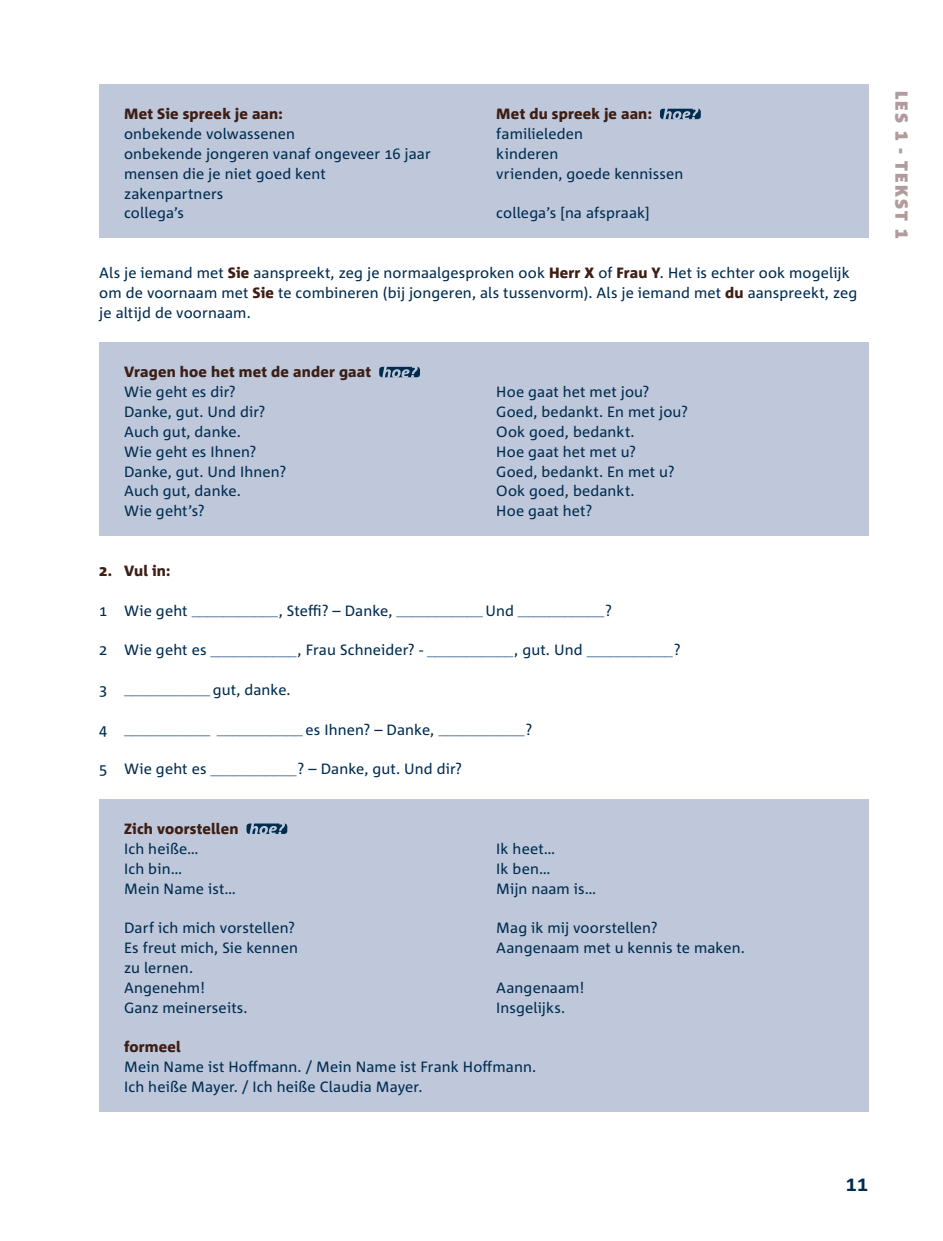
<style>
.page{position:relative;width:943px;height:1241px;background:#fff}
.page>*{position:absolute;margin:0;border:0;box-sizing:border-box;transform-origin:0 0}
.t1{font:700 21px "Corpid C1";color:#002c50}
.t2{font:900 17.5px "Corpid C1";letter-spacing:.115em;color:#b09b9d}
.t3{font:14.88px/19.8px "Corpid C1";letter-spacing:.01em;color:#002c50}
.t4{font:14.88px "Corpid C1";letter-spacing:.005em;color:#6882a3}
.t5{font:800 14.88px "Corpid C1";letter-spacing:.015em;color:#3d1e15}
.s1{font-weight:800;color:#3d1e15}
.s2{color:#002c50}
.s3{color:#6882a3}
</style>
<div class="page">
<div style="left:99px;top:342px;width:769px;height:194px;background:#bec8da"></div>
<div style="left:99px;top:799px;width:769px;height:312px;background:#bec8da"></div>
<div style="left:99px;top:84px;width:769px;height:154px;background:#bec8da"></div>
<div style="left:660px;top:109px;width:40px;height:10px;background:#002c50;border-radius:3px"></div>
<svg style="left:663px;top:108px;width:35px;height:12px"></svg>
<div style="left:379px;top:367px;width:41px;height:10px;background:#002c50;border-radius:3px"></div>
<svg style="left:382px;top:366px;width:35px;height:12px"></svg>
<div style="left:246px;top:823px;width:41px;height:10px;background:#002c50;border-radius:3px"></div>
<svg style="left:249px;top:823px;width:36px;height:11px"></svg>
<p class="t5" style="left:124px;top:104px;width:160px">Met Sie spreek je aan:</p>
<p class="t5" style="left:496px;top:104px;width:157px">Met du spreek je aan:</p>
<p class="t3" style="left:124px;top:123px;width:172px">onbekende volwassenen</p>
<p class="t3" style="left:496px;top:123px;width:88px">familieleden</p>
<p class="t3" style="left:124px;top:143px;width:308px">onbekende jongeren vanaf ongeveer 16 jaar</p>
<p class="t3" style="left:496px;top:143px;width:64px">kinderen</p>
<p class="t3" style="left:124px;top:163px;width:203px">mensen die je niet goed kent</p>
<p class="t3" style="left:496px;top:163px;width:188px">vrienden, goede kennissen</p>
<p class="t3" style="left:124px;top:183px;width:101px">zakenpartners collega’s</p>
<p class="t3" style="left:496px;top:203px;width:155px">collega’s [na afspraak]</p>
<p class="t3" style="left:99px;top:262px;width:759px">Als je iemand met <span class="s1">Sie</span> aanspreekt, zeg je normaalgesproken ook <span class="s1">Herr X</span> of <span class="s1">Frau Y</span>. Het is echter ook mogelijk om de voornaam met <span class="s1">Sie</span> te combineren (bij jongeren, als tussenvorm). Als je iemand met <span class="s1">du</span> aanspreekt, zeg je altijd de voornaam.</p>
<p class="t5" style="left:124px;top:362px;width:248px">Vragen hoe het met de ander gaat</p>
<p class="t3" style="left:124px;top:381px;width:113px">Wie geht es dir?</p>
<p class="t3" style="left:496px;top:381px;width:155px">Hoe gaat het met jou?</p>
<p class="t3" style="left:124px;top:401px;width:143px">Danke, gut. Und dir?</p>
<p class="t3" style="left:496px;top:401px;width:193px">Goed, bedankt. En met jou?</p>
<p class="t3" style="left:124px;top:421px;width:118px">Auch gut, danke.</p>
<p class="t3" style="left:496px;top:421px;width:140px">Ook goed, bedankt.</p>
<p class="t3" style="left:124px;top:441px;width:134px">Wie geht es Ihnen?</p>
<p class="t3" style="left:496px;top:441px;width:141px">Hoe gaat het met u?</p>
<p class="t3" style="left:124px;top:461px;width:164px">Danke, gut. Und Ihnen?</p>
<p class="t3" style="left:496px;top:461px;width:180px">Goed, bedankt. En met u?</p>
<p class="t3" style="left:124px;top:481px;width:118px">Auch gut, danke.</p>
<p class="t3" style="left:496px;top:481px;width:140px">Ook goed, bedankt.</p>
<p class="t3" style="left:124px;top:500px;width:82px">Wie geht’s?</p>
<p class="t3" style="left:496px;top:500px;width:97px">Hoe gaat het?</p>
<p class="t5" style="left:99px;top:561px;width:73px">2. Vul in:</p>
<p class="t4" style="left:99px;top:599px;width:514px"><span class="s2">1 Wie geht</span> ___________ <span class="s2">, Steffi? – Danke,</span> ___________ <span class="s2">Und</span> ___________ <span class="s2">?</span></p>
<p class="t3" style="left:99px;top:639px;width:583px">2 Wie geht es <span class="s3">___________</span> , Frau Schneider? - <span class="s3">___________</span> , gut. Und <span class="s3">___________</span> ?</p>
<p class="t3" style="left:99px;top:679px;width:193px">3 <span class="s3">___________</span> gut, danke.</p>
<p class="t4" style="left:99px;top:718px;width:434px"><span class="s2">4</span> ___________ ___________ <span class="s2">es Ihnen? – Danke,</span> ___________ <span class="s2">?</span></p>
<p class="t3" style="left:99px;top:758px;width:364px">5 Wie geht es <span class="s3">___________</span> ? – Danke, gut. Und dir?</p>
<p class="t5" style="left:124px;top:819px;width:116px">Zich voorstellen</p>
<p class="t3" style="left:124px;top:838px;width:76px">Ich heiße…</p>
<p class="t3" style="left:496px;top:838px;width:61px">Ik heet…</p>
<p class="t3" style="left:124px;top:858px;width:60px">Ich bin…</p>
<p class="t3" style="left:496px;top:858px;width:56px">Ik ben…</p>
<p class="t3" style="left:124px;top:877px;width:113px">Mein Name ist…</p>
<p class="t3" style="left:496px;top:877px;width:101px">Mijn naam is…</p>
<p class="t3" style="left:124px;top:917px;width:172px">Darf ich mich vorstellen?</p>
<p class="t3" style="left:496px;top:917px;width:163px">Mag ik mij voorstellen?</p>
<p class="t3" style="left:124px;top:937px;width:175px">Es freut mich, Sie kennen</p>
<p class="t3" style="left:496px;top:937px;width:250px">Aangenaam met u kennis te maken.</p>
<p class="t3" style="left:124px;top:957px;width:83px">zu lernen.<br>Angenehm!</p>
<p class="t3" style="left:496px;top:977px;width:90px">Aangenaam!</p>
<p class="t3" style="left:124px;top:996px;width:125px">Ganz meinerseits.</p>
<p class="t3" style="left:496px;top:996px;width:70px">Insgelijks.</p>
<p class="t5" style="left:124px;top:1037px;width:58px">formeel</p>
<p class="t3" style="left:124px;top:1056px;width:413px">Mein Name ist Hoffmann. / Mein Name ist Frank Hoffmann.<br>Ich heiße Mayer. / Ich heiße Claudia Mayer.</p>
<p class="t2" style="left:912px;top:91px;width:149px;rotate:90deg">LES 1 - TEKST 1</p>
<h1 class="t1" style="left:845px;top:1170px;width:25px">11</h1>
</div>
